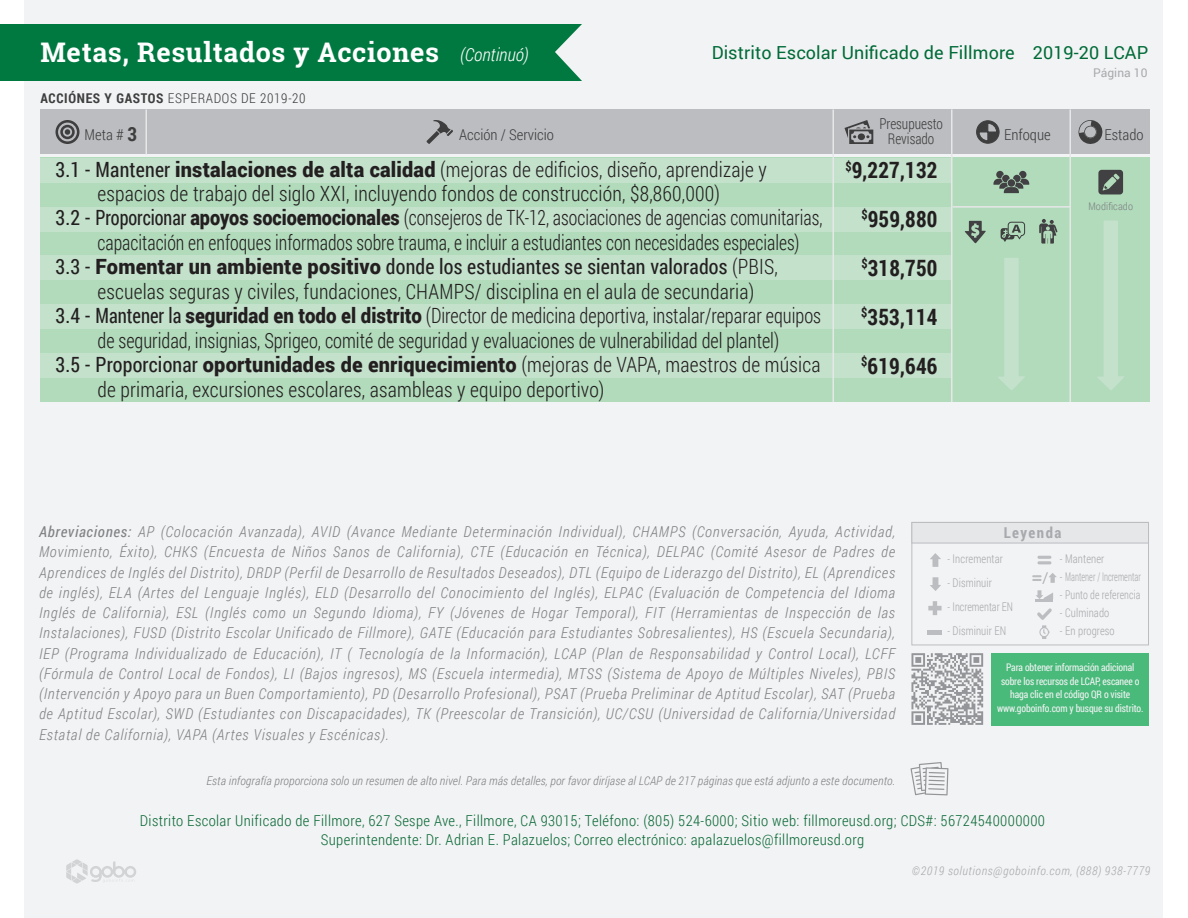
<style>
.page{position:relative;width:1188px;height:918px;background:#fff}
.page>*{position:absolute;margin:0;border:0;box-sizing:border-box;transform-origin:0 0}
.t1{font:700 27px "Roboto Slab";letter-spacing:.025em;color:#fff}
.t2{font:700 22.5px "Roboto Condensed";letter-spacing:.01em;color:#231f20;scale:.95 1}
.t3{font:300 21px/24.5px "Roboto Condensed";color:#231f20;scale:.95 1}
.t4{font:300 21px/24.5px "Roboto Condensed";color:#231f20;scale:.86 1}
.t5{font:300 21px/24.5px "Roboto Condensed";color:#231f20;text-align:center;scale:.89 1}
.t6{font:700 19.5px "Roboto Condensed";color:#3e3e3f}
.t7{font:18px "Roboto";letter-spacing:.005em;color:#006b38}
.t8{font:18px "Roboto";letter-spacing:.005em;color:#007941}
.t9{font:italic 300 15px/20.2px "Roboto Condensed";letter-spacing:.05em;color:#808285;text-align:justify}
.t10{font:300 15px "Roboto Condensed";letter-spacing:.025em;color:#0d6b39}
.t11{font:300 15px "Roboto Condensed";color:#3e3e3f}
.t12{font:300 15px/15px "Roboto Condensed";color:#3e3e3f;text-align:center;scale:.9 1}
.t13{font:700 15px "Roboto Condensed";letter-spacing:.1em;color:#a8a9ad}
.t14{font:300 13.5px "Roboto Condensed";letter-spacing:.05em;color:#3e3e3f}
.t15{font:italic 300 12px "Roboto Condensed";letter-spacing:.01em;color:#808285}
.t16{font:300 12px "Roboto Condensed";letter-spacing:.01em;color:#a8a9ad;scale:.9 1}
.t17{font:italic 300 12px "Roboto Condensed";letter-spacing:.05em;color:#a8a9ad}
.t18{font:12px "Roboto";letter-spacing:.005em;color:#a8a9ad}
.t19{font:10.5px/13.5px "Roboto Condensed";letter-spacing:-.01em;color:#f2f3f4;text-align:center;scale:.92 1}
.t20{font:300 10.5px "Roboto Condensed";letter-spacing:.01em;color:#808285}
.s1{font-family:"Roboto Condensed";font-weight:300;font-style:italic;font-size:18px}
.s2{font-weight:700}
.s3{font-weight:400}
.s4{font-family:"Roboto";font-weight:900}
</style>
<div class="page">
<div style="left:25px;top:0;width:1138px;height:918px;background:#f2f3f4"></div>
<div style="left:0;top:24px;width:582px;height:57px;background:#007941"></div>
<div style="left:40px;top:110px;width:1110px;height:44px;background:#bcbdc0"></div>
<svg style="left:56px;top:120px;width:24px;height:24px"></svg>
<svg style="left:426px;top:120px;width:27px;height:24px"></svg>
<svg style="left:844px;top:120px;width:29px;height:24px"></svg>
<svg style="left:976px;top:121px;width:23px;height:22px"></svg>
<svg style="left:1078px;top:120px;width:25px;height:24px"></svg>
<div style="left:40px;top:158px;width:1110px;height:244px;background:#b1dbbb"></div>
<div style="left:40px;top:158px;width:911px;height:24px;background:#c4e1cc"></div>
<div style="left:40px;top:256px;width:911px;height:24px;background:#c4e1cc"></div>
<div style="left:40px;top:207px;width:911px;height:24px;background:#c4e1cc"></div>
<div style="left:40px;top:353px;width:911px;height:25px;background:#c4e1cc"></div>
<div style="left:40px;top:304px;width:911px;height:25px;background:#c4e1cc"></div>
<hr style="left:146px;top:110px;width:1px;height:44px;background:#e6e7e9">
<hr style="left:951px;top:110px;width:1px;height:292px;background:#e6e7e9">
<hr style="left:1070px;top:110px;width:1px;height:292px;background:#e6e7e9">
<hr style="left:832px;top:110px;width:2px;height:292px;background:#e6e7e9">
<hr style="left:952px;top:206px;width:118px;height:2px;background:#e6e7e9">
<svg style="left:1098px;top:221px;width:26px;height:169px"></svg>
<svg style="left:993px;top:171px;width:36px;height:22px"></svg>
<svg style="left:1098px;top:170px;width:25px;height:24px"></svg>
<svg style="left:998px;top:258px;width:26px;height:132px"></svg>
<svg style="left:911px;top:653px;width:72px;height:72px"></svg>
<div style="left:992px;top:653px;width:157px;height:72px;background:#49ba7a"></div>
<div style="left:911px;top:522px;width:238px;height:123px;border:1px solid #bcbdc0"></div>
<div style="left:911px;top:522px;width:238px;height:22px;background:#e6e7e9;border:1px solid #bcbdc0"></div>
<svg style="left:930px;top:553px;width:11px;height:14px"></svg>
<hr style="left:1037px;top:561px;width:14px;height:3px;background:#bcbdc0;border-radius:2px">
<hr style="left:1037px;top:556px;width:14px;height:3px;background:#bcbdc0;border-radius:2px">
<svg style="left:928px;top:601px;width:14px;height:14px"></svg>
<svg style="left:930px;top:577px;width:11px;height:14px"></svg>
<hr style="left:928px;top:630px;width:14px;height:4px;background:#bcbdc0">
<svg style="left:1037px;top:608px;width:15px;height:31px"></svg>
<svg style="left:1036px;top:590px;width:17px;height:12px"></svg>
<svg style="left:1032px;top:572px;width:25px;height:12px"></svg>
<svg style="left:910px;top:762px;width:38px;height:33px"></svg>
<svg style="left:66px;top:859px;width:70px;height:25px"></svg>
<svg style="left:1039px;top:219px;width:18px;height:25px"></svg>
<svg style="left:1001px;top:222px;width:24px;height:20px"></svg>
<svg style="left:965px;top:221px;width:21px;height:22px"></svg>
<h1 class="t1" style="left:40px;top:33px;width:490px">Metas, Resultados y Acciones <span class="s1">(Continuó)</span></h1>
<p class="t7" style="left:712px;top:40px;width:438px">Distrito Escolar Unificado de Fillmore 2019-20 LCAP</p>
<p class="t8" style="left:724px;top:40px;width:427px">Golden State Unified School District 2019-20 LCAP</p>
<p class="t18" style="left:1093px;top:64px;width:56px">Página 10</p>
<p class="t18" style="left:1102px;top:63px;width:46px">Page 10</p>
<p class="t14" style="left:40px;top:89px;width:267px"><span class="s2">ACCIÓNES Y GASTOS</span> ESPERADOS DE 2019-20</p>
<p class="t11" style="left:85px;top:124px;width:41px">Meta #</p>
<p class="t11" style="left:459px;top:124px;width:96px">Acción / Servicio</p>
<p class="t12" style="left:879px;top:116px;width:72px">Presupuesto<br>Revisado</p>
<p class="t11" style="left:1004px;top:124px;width:48px">Enfoque</p>
<p class="t11" style="left:1105px;top:124px;width:41px">Estado</p>
<p class="t6" style="left:128px;top:121px;width:11px">3</p>
<p class="t3" style="left:56px;top:156px;width:750px;text-align:center"><span class="s3">3.1 - Mantener</span> <span class="s4">instalaciones de alta calidad</span> (mejoras de edificios, diseño, aprendizaje y espacios de trabajo del siglo XXI, incluyendo fondos de construcción, $8,860,000)</p>
<p class="t4" style="left:98px;top:205px;width:844px;text-indent:-42px"><span class="s3">3.2 - Proporcionar</span> <span class="s4">apoyos socioemocionales</span> (consejeros de TK-12, asociaciones de agencias comunitarias, capacitación en enfoques informados sobre trauma, e incluir a estudiantes con necesidades especiales)</p>
<p class="t3" style="left:98px;top:254px;width:718px;text-indent:-42px"><span class="s3">3.3 -</span> <span class="s4">Fomentar un ambiente positivo</span> <span class="s3">donde los estudiantes se sientan valorados</span> (PBIS, escuelas seguras y civiles, fundaciones, CHAMPS/ disciplina en el aula de secundaria)</p>
<p class="t5" style="left:56px;top:303px;width:862px"><span class="s3">3.4 - Mantener la</span> <span class="s4">seguridad en todo el distrito</span> (Director de medicina deportiva, instalar/reparar equipos de seguridad, insignias, Sprigeo, comité de seguridad y evaluaciones de vulnerabilidad del plantel)</p>
<p class="t3" style="left:98px;top:352px;width:763px;text-indent:-42px"><span class="s3">3.5 - Proporcionar</span> <span class="s4">oportunidades de enriquecimiento</span> (mejoras de VAPA, maestros de música de primaria, excursiones escolares, asambleas y equipo deportivo)</p>
<p class="t2" style="left:845px;top:154px;width:98px"><sup>$</sup>9,227,132</p>
<p class="t2" style="left:861px;top:203px;width:82px"><sup>$</sup>959,880</p>
<p class="t2" style="left:861px;top:252px;width:82px"><sup>$</sup>318,750</p>
<p class="t2" style="left:861px;top:301px;width:82px"><sup>$</sup>353,114</p>
<p class="t2" style="left:861px;top:350px;width:82px"><sup>$</sup>619,646</p>
<p class="t20" style="left:1088px;top:199px;width:46px">Modificado</p>
<p class="t9" style="left:39px;top:521px;width:858px"><span class="s3">Abreviaciones:</span> AP (Colocación Avanzada), AVID (Avance Mediante Determinación Individual), CHAMPS (Conversación, Ayuda, Actividad, Movimiento, Éxito), CHKS (Encuesta de Niños Sanos de California), CTE (Educación en Técnica), DELPAC (Comité Asesor de Padres de Aprendices de Inglés del Distrito), DRDP (Perfil de Desarrollo de Resultados Deseados), DTL (Equipo de Liderazgo del Distrito), EL (Aprendices de inglés), ELA (Artes del Lenguaje Inglés), ELD (Desarrollo del Conocimiento del Inglés), ELPAC (Evaluación de Competencia del Idioma Inglés de California), ESL (Inglés como un Segundo Idioma), FY (Jóvenes de Hogar Temporal), FIT (Herramientas de Inspección de las Instalaciones), FUSD (Distrito Escolar Unificado de Fillmore), GATE (Educación para Estudiantes Sobresalientes), HS (Escuela Secundaria), IEP (Programa Individualizado de Educación), IT ( Tecnología de la Información), LCAP (Plan de Responsabilidad y Control Local), LCFF (Fórmula de Control Local de Fondos), LI (Bajos ingresos), MS (Escuela intermedia), MTSS (Sistema de Apoyo de Múltiples Niveles), PBIS (Intervención y Apoyo para un Buen Comportamiento), PD (Desarrollo Profesional), PSAT (Prueba Preliminar de Aptitud Escolar), SAT (Prueba de Aptitud Escolar), SWD (Estudiantes con Discapacidades), TK (Preescolar de Transición), UC/CSU (Universidad de California/Universidad Estatal de California), VAPA (Artes Visuales y Escénicas).</p>
<p class="t13" style="left:1004px;top:522px;width:59px">Leyenda</p>
<p class="t16" style="left:947px;top:551px;width:63px">- Incrementar</p>
<p class="t16" style="left:947px;top:575px;width:51px">- Disminuir</p>
<p class="t16" style="left:947px;top:599px;width:74px">- Incrementar EN</p>
<p class="t16" style="left:947px;top:623px;width:67px">- Disminuir EN</p>
<p class="t16" style="left:1060px;top:551px;width:51px">- Mantener</p>
<p class="t16" style="left:1060px;top:569px;width:91px">- Mantener / Incrementar</p>
<p class="t16" style="left:1060px;top:587px;width:91px">- Punto de referencia</p>
<p class="t16" style="left:1060px;top:605px;width:56px">- Culminado</p>
<p class="t16" style="left:1060px;top:623px;width:62px">- En progreso</p>
<p class="t19" style="left:997px;top:660px;width:161px">Para obtener información adicional sobre los recursos de LCAP, escanee o haga clic en el código QR o visite www.goboinfo.com y busque su distrito.</p>
<p class="t15" style="left:207px;top:772px;width:690px">Esta infografía proporciona solo un resumen de alto nivel. Para más detalles, por favor diríjase al LCAP de 217 páginas que está adjunto a este documento.</p>
<p class="t10" style="left:140px;top:810px;width:907px">Distrito Escolar Unificado de Fillmore, 627 Sespe Ave., Fillmore, CA 93015; Teléfono: (805) 524-6000; Sitio web: fillmoreusd.org; CDS#: 56724540000000</p>
<p class="t10" style="left:321px;top:829px;width:545px">Superintendente: Dr. Adrian E. Palazuelos; Correo electrónico: apalazuelos@fillmoreusd.org</p>
<p class="t17" style="left:912px;top:862px;width:240px">©2019 solutions@goboinfo.com, (888) 938-7779</p>
</div>
